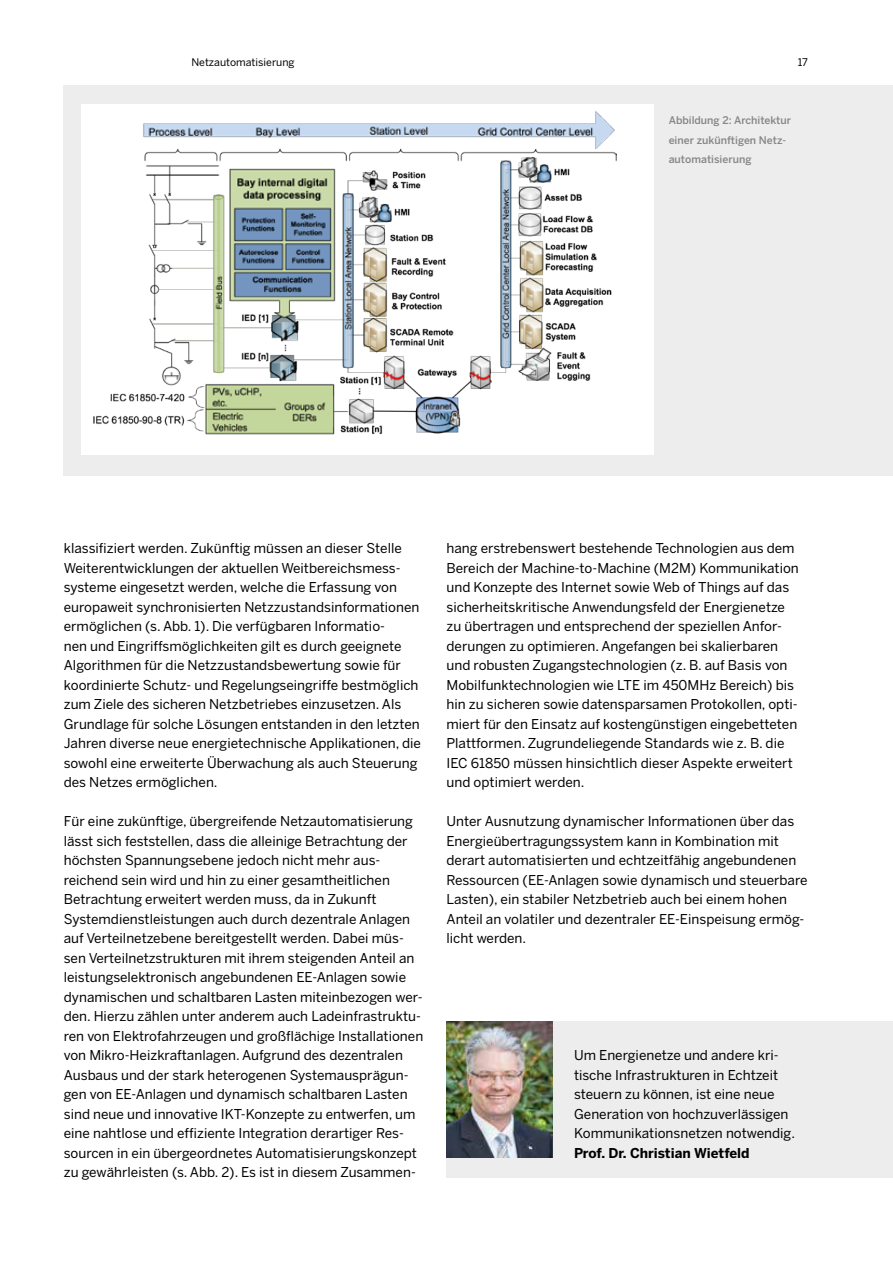
<style>
.page{position:relative;width:893px;height:1263px;background:#fff}
.page>*{position:absolute;margin:0;border:0;box-sizing:border-box;transform-origin:0 0}
.t1{font:13.5px/19.5px "Benton Sans";color:#000}
.t2{font:700 13.5px "Benton Sans";color:#000}
.t3{font:500 10.5px/19.5px "Benton Sans";color:#878787}
.t4{font:10.5px "Benton Sans";color:#000}
</style>
<div class="page">
<div style="left:446px;top:1021px;width:447px;height:156px;background:#ededed"></div>
<img style="left:446px;top:1021px;width:107px;height:136px">
<div style="left:64px;top:85px;width:829px;height:390px;background:#ededed"></div>
<div style="left:81px;top:105px;width:573px;height:350px;background:#fff"></div>
<img style="left:93px;top:111px;width:523px;height:324px">
<p class="t4" style="left:191px;top:56px;width:105px">Netzautomatisierung</p>
<p class="t4" style="left:798px;top:56px;width:12px">17</p>
<p class="t3" style="left:669px;top:110px;width:124px">Abbildung 2: Architektur einer zukünftigen Netz&shy;automatisierung</p>
<p class="t1" style="left:64px;top:538px;width:359px">klassifiziert werden. Zukünftig müssen an dieser Stelle Weiterentwicklungen der aktuellen Weitbereichsmess&shy;systeme eingesetzt werden, welche die Erfassung von europaweit synchronisierten Netzzustandsinformationen ermöglichen (s. Abb. 1). Die verfügbaren Informatio-<br>nen und Eingriffsmöglichkeiten gilt es durch geeignete Algorithmen für die Netzzustandsbewertung sowie für koordinierte Schutz- und Regelungseingriffe bestmöglich zum Ziele des sicheren Netzbetriebes einzusetzen. Als Grundlage für solche Lösungen entstanden in den letzten Jahren diverse neue energietechnische Applikationen, die sowohl eine erweiterte Überwachung als auch Steuerung des Netzes ermöglichen.</p>
<p class="t1" style="left:64px;top:811px;width:361px">Für eine zukünftige, übergreifende Netzautomatisierung lässt sich feststellen, dass die alleinige Betrachtung der höchsten Spannungsebene jedoch nicht mehr aus&shy;reichend sein wird und hin zu einer gesamtheitlichen Betrachtung erweitert werden muss, da in Zukunft Systemdienstleistungen auch durch dezentrale Anlagen auf Verteilnetzebene bereitgestellt werden. Dabei müs&shy;sen Verteilnetzstrukturen mit ihrem steigenden Anteil an leistungselektronisch angebundenen EE-Anlagen sowie dynamischen und schaltbaren Lasten miteinbezogen wer&shy;den. Hierzu zählen unter anderem auch Ladeinfrastruktu&shy;ren von Elektrofahrzeugen und großflächige Installationen von Mikro-Heizkraftanlagen. Aufgrund des dezentralen Ausbaus und der stark heterogenen Systemausprägun&shy;gen von EE-Anlagen und dynamisch schaltbaren Lasten sind neue und innovative IKT-Konzepte zu entwerfen, um eine nahtlose und effiziente Integration derartiger Res&shy;sourcen in ein übergeordnetes Automatisierungskonzept zu gewährleisten (s. Abb. 2). Es ist in diesem Zusammen-</p>
<p class="t1" style="left:446px;top:538px;width:354px">hang erstrebenswert bestehende Technologien aus dem Bereich der Machine-to-Machine (M2M) Kommunikation und Konzepte des Internet sowie Web of Things auf das sicherheitskritische Anwendungsfeld der Energienetze zu übertragen und entsprechend der speziellen Anfor&shy;derungen zu optimieren. Angefangen bei skalierbaren und robusten Zugangstechnologien (z. B. auf Basis von Mobilfunktechnologien wie LTE im 450MHz Bereich) bis hin zu sicheren sowie datensparsamen Protokollen, opti&shy;miert für den Einsatz auf kostengünstigen eingebetteten Plattformen. Zugrundeliegende Standards wie z. B. die IEC 61850 müssen hinsichtlich dieser Aspekte erweitert und optimiert werden.</p>
<p class="t1" style="left:446px;top:811px;width:363px">Unter Ausnutzung dynamischer Informationen über das Energieübertragungssystem kann in Kombination mit derart automatisierten und echtzeitfähig angebundenen Ressourcen (EE-Anlagen sowie dynamisch und steuerbare Lasten), ein stabiler Netzbetrieb auch bei einem hohen Anteil an volatiler und dezentraler EE-Einspeisung ermög&shy;licht werden.</p>
<p class="t1" style="left:574px;top:1045px;width:222px">Um Energienetze und andere kri&shy;tische Infrastrukturen in Echtzeit steuern zu können, ist eine neue Generation von hochzuverlässigen Kommunikationsnetzen notwendig.</p>
<p class="t2" style="left:574px;top:1145px;width:177px">Prof. Dr. Christian Wietfeld</p>
</div>
